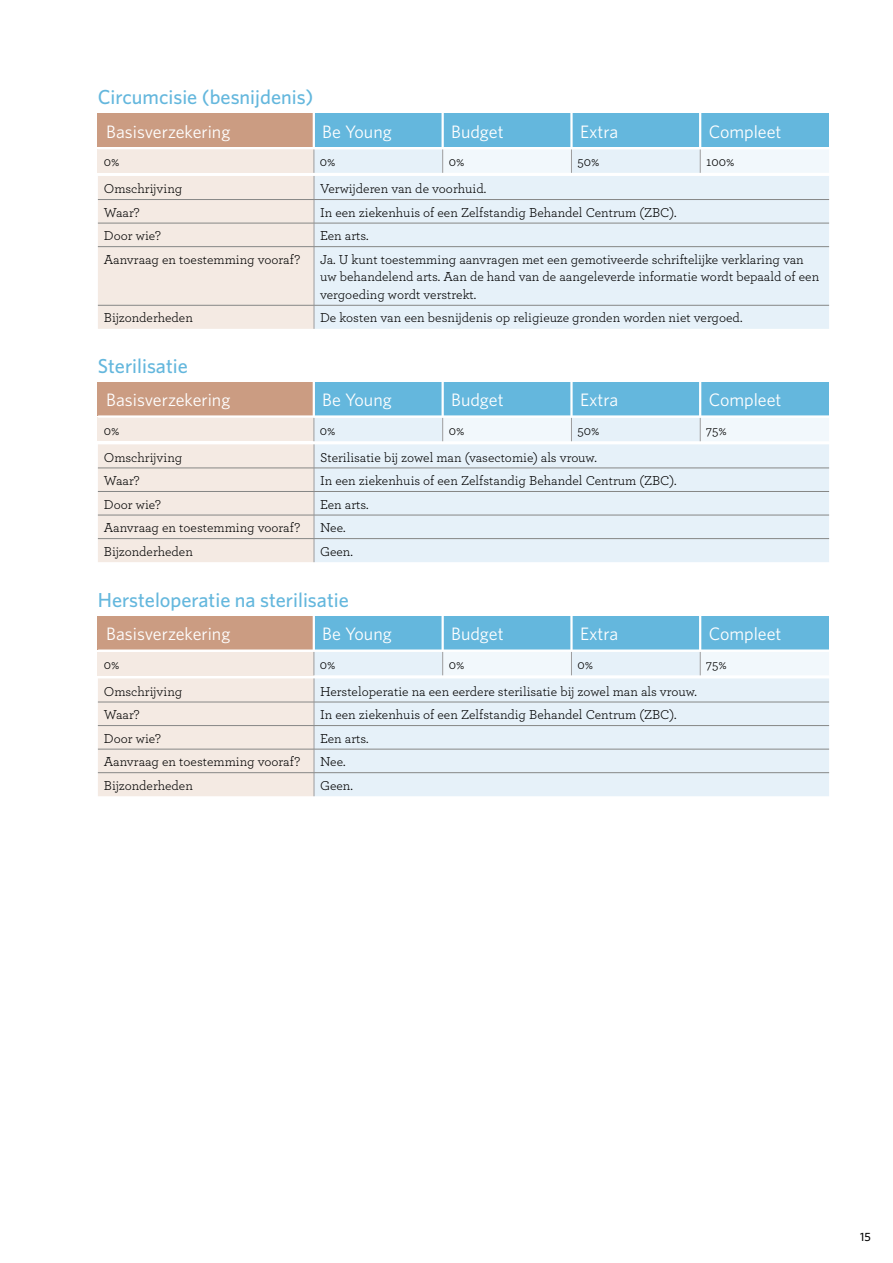
<style>
.page{position:relative;width:893px;height:1263px;background:#fff}
.page>*{position:absolute;margin:0;border:0;box-sizing:border-box;transform-origin:0 0}
.t1{font:500 20.25px "Whitney";color:#64b7dd}
.t2{font:18px "Whitney";color:#fff}
.t3{font:13.5px/17.5px "Archer";color:#000}
.t4{font:500 12px "Whitney";color:#000}
</style>
<div class="page">
<div style="left:98px;top:114px;width:216px;height:33px;background:#cb9c82"></div>
<div style="left:314px;top:114px;width:129px;height:33px;background:#64b7dd"></div>
<svg style="left:98px;top:149px;width:731px;height:180px;background:#e8edf0"></svg>
<div style="left:443px;top:114px;width:128px;height:33px;background:#64b7dd"></div>
<div style="left:571px;top:114px;width:129px;height:33px;background:#64b7dd"></div>
<div style="left:700px;top:114px;width:129px;height:33px;background:#64b7dd"></div>
<hr style="left:313px;top:113px;width:2px;height:35px;background:#fff">
<hr style="left:442px;top:113px;width:2px;height:35px;background:#fff">
<hr style="left:570px;top:113px;width:3px;height:35px;background:#fff">
<hr style="left:699px;top:113px;width:2px;height:35px;background:#fff">
<div style="left:98px;top:382px;width:216px;height:33px;background:#cb9c82"></div>
<div style="left:314px;top:382px;width:129px;height:33px;background:#64b7dd"></div>
<svg style="left:98px;top:418px;width:731px;height:144px;background:#e8ecef"></svg>
<div style="left:443px;top:382px;width:128px;height:33px;background:#64b7dd"></div>
<div style="left:571px;top:382px;width:129px;height:33px;background:#64b7dd"></div>
<div style="left:700px;top:382px;width:129px;height:33px;background:#64b7dd"></div>
<hr style="left:313px;top:381px;width:2px;height:36px;background:#fff">
<hr style="left:442px;top:381px;width:2px;height:36px;background:#fff">
<hr style="left:570px;top:381px;width:3px;height:36px;background:#fff">
<hr style="left:699px;top:381px;width:2px;height:36px;background:#fff">
<div style="left:98px;top:616px;width:216px;height:33px;background:#cb9c82"></div>
<div style="left:314px;top:616px;width:129px;height:33px;background:#64b7dd"></div>
<svg style="left:98px;top:652px;width:731px;height:144px;background:#e8ecef"></svg>
<div style="left:443px;top:616px;width:128px;height:33px;background:#64b7dd"></div>
<div style="left:571px;top:616px;width:129px;height:33px;background:#64b7dd"></div>
<div style="left:700px;top:616px;width:129px;height:33px;background:#64b7dd"></div>
<hr style="left:313px;top:615px;width:2px;height:36px;background:#fff">
<hr style="left:442px;top:615px;width:2px;height:36px;background:#fff">
<hr style="left:570px;top:615px;width:3px;height:36px;background:#fff">
<hr style="left:699px;top:615px;width:2px;height:36px;background:#fff">
<h1 class="t1" style="left:98px;top:85px;width:217px">Circumcisie (besnijdenis)</h1>
<h2 class="t2" style="left:106px;top:120px;width:126px">Basisverzekering</h2>
<h2 class="t2" style="left:322px;top:120px;width:71px">Be Young</h2>
<p class="t3" style="left:104px;top:153px;width:17px">0%</p>
<p class="t3" style="left:320px;top:153px;width:17px">0%</p>
<p class="t3" style="left:449px;top:153px;width:17px">0%</p>
<p class="t3" style="left:577px;top:153px;width:24px">50%</p>
<p class="t3" style="left:706px;top:153px;width:30px">100%</p>
<h2 class="t2" style="left:451px;top:120px;width:54px">Budget</h2>
<h2 class="t2" style="left:580px;top:120px;width:40px">Extra</h2>
<h2 class="t2" style="left:709px;top:120px;width:74px">Compleet</h2>
<p class="t3" style="left:104px;top:179px;width:80px">Omschrijving</p>
<p class="t3" style="left:320px;top:179px;width:168px">Verwijderen van de voorhuid.</p>
<p class="t3" style="left:104px;top:203px;width:37px">Waar?</p>
<p class="t3" style="left:320px;top:203px;width:358px">In een ziekenhuis of een Zelfstandig Behandel Centrum (ZBC).</p>
<p class="t3" style="left:104px;top:227px;width:59px">Door wie?</p>
<p class="t3" style="left:320px;top:227px;width:50px">Een arts.</p>
<p class="t3" style="left:104px;top:250px;width:198px">Aanvraag en toestemming vooraf?</p>
<p class="t3" style="left:320px;top:250px;width:501px">Ja. U kunt toestemming aanvragen met een gemotiveerde schriftelijke verklaring van uw behandelend arts. Aan de hand van de aangeleverde informatie wordt bepaald of een vergoeding wordt verstrekt.</p>
<p class="t3" style="left:104px;top:309px;width:91px">Bijzonderheden</p>
<p class="t3" style="left:320px;top:309px;width:424px">De kosten van een besnijdenis op religieuze gronden worden niet vergoed.</p>
<h1 class="t1" style="left:98px;top:353px;width:92px">Sterilisatie</h1>
<h2 class="t2" style="left:106px;top:389px;width:126px">Basisverzekering</h2>
<h2 class="t2" style="left:322px;top:389px;width:71px">Be Young</h2>
<p class="t3" style="left:104px;top:421px;width:17px">0%</p>
<p class="t3" style="left:320px;top:421px;width:17px">0%</p>
<p class="t3" style="left:449px;top:421px;width:17px">0%</p>
<p class="t3" style="left:577px;top:421px;width:24px">50%</p>
<p class="t3" style="left:706px;top:421px;width:22px">75%</p>
<h2 class="t2" style="left:451px;top:389px;width:54px">Budget</h2>
<h2 class="t2" style="left:580px;top:389px;width:40px">Extra</h2>
<h2 class="t2" style="left:709px;top:389px;width:74px">Compleet</h2>
<p class="t3" style="left:104px;top:448px;width:80px">Omschrijving</p>
<p class="t3" style="left:320px;top:448px;width:278px">Sterilisatie bij zowel man (vasectomie) als vrouw.</p>
<p class="t3" style="left:104px;top:471px;width:37px">Waar?</p>
<p class="t3" style="left:320px;top:471px;width:358px">In een ziekenhuis of een Zelfstandig Behandel Centrum (ZBC).</p>
<p class="t3" style="left:104px;top:495px;width:59px">Door wie?</p>
<p class="t3" style="left:320px;top:495px;width:50px">Een arts.</p>
<p class="t3" style="left:104px;top:519px;width:198px">Aanvraag en toestemming vooraf?</p>
<p class="t3" style="left:320px;top:519px;width:27px">Nee.</p>
<p class="t3" style="left:104px;top:542px;width:91px">Bijzonderheden</p>
<p class="t3" style="left:320px;top:542px;width:34px">Geen.</p>
<h1 class="t1" style="left:98px;top:587px;width:253px">Hersteloperatie na sterilisatie</h1>
<h2 class="t2" style="left:106px;top:623px;width:126px">Basisverzekering</h2>
<h2 class="t2" style="left:322px;top:623px;width:71px">Be Young</h2>
<p class="t3" style="left:104px;top:655px;width:17px">0%</p>
<p class="t3" style="left:320px;top:655px;width:17px">0%</p>
<p class="t3" style="left:449px;top:655px;width:17px">0%</p>
<p class="t3" style="left:577px;top:655px;width:17px">0%</p>
<p class="t3" style="left:706px;top:655px;width:22px">75%</p>
<h2 class="t2" style="left:451px;top:623px;width:54px">Budget</h2>
<h2 class="t2" style="left:580px;top:623px;width:40px">Extra</h2>
<h2 class="t2" style="left:709px;top:623px;width:74px">Compleet</h2>
<p class="t3" style="left:104px;top:682px;width:80px">Omschrijving</p>
<p class="t3" style="left:320px;top:682px;width:379px">Hersteloperatie na een eerdere sterilisatie bij zowel man als vrouw.</p>
<p class="t3" style="left:104px;top:705px;width:37px">Waar?</p>
<p class="t3" style="left:320px;top:705px;width:358px">In een ziekenhuis of een Zelfstandig Behandel Centrum (ZBC).</p>
<p class="t3" style="left:104px;top:729px;width:59px">Door wie?</p>
<p class="t3" style="left:320px;top:729px;width:50px">Een arts.</p>
<p class="t3" style="left:104px;top:753px;width:198px">Aanvraag en toestemming vooraf?</p>
<p class="t3" style="left:320px;top:753px;width:27px">Nee.</p>
<p class="t3" style="left:104px;top:776px;width:91px">Bijzonderheden</p>
<p class="t3" style="left:320px;top:776px;width:34px">Geen.</p>
<p class="t4" style="left:860px;top:1229px;width:12px">15</p>
</div>
